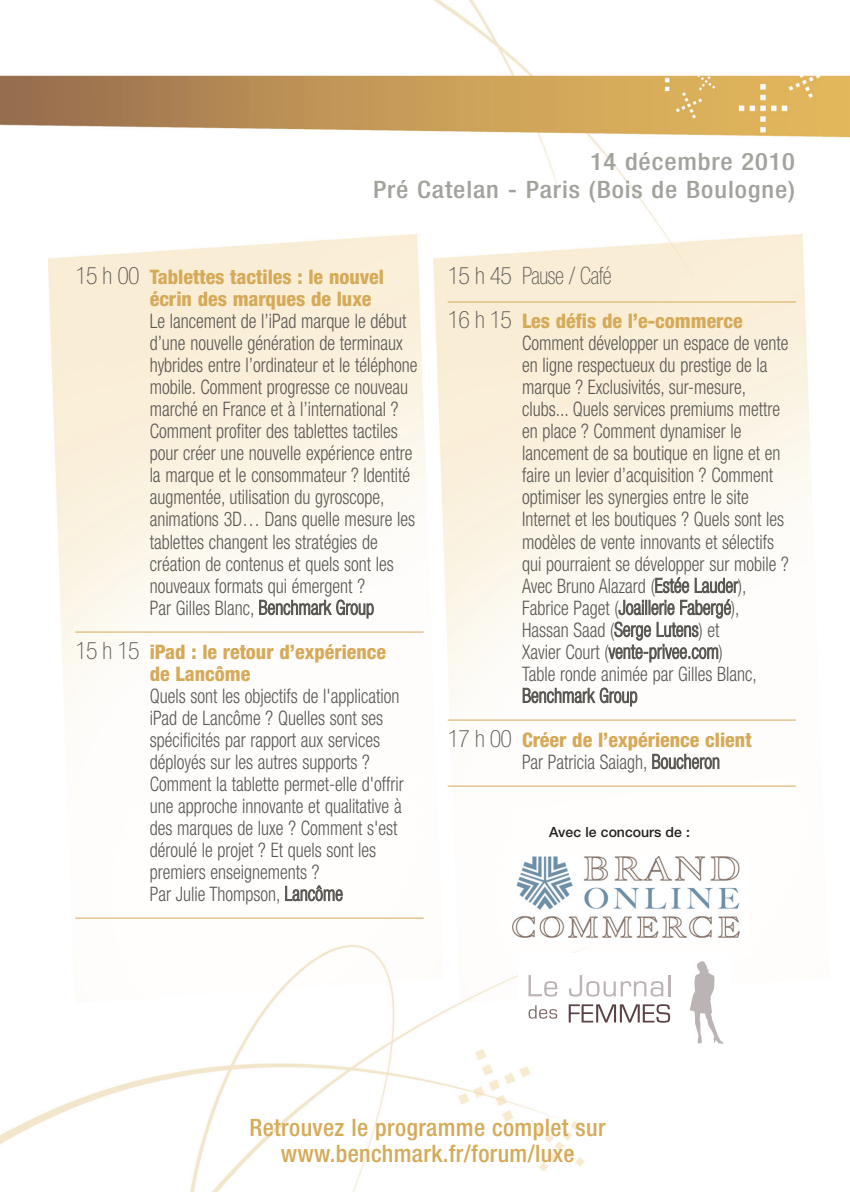
<style>
.page{position:relative;width:850px;height:1192px;background:#fff}
.page>*{position:absolute;margin:0;border:0;box-sizing:border-box;transform-origin:0 0}
.t1{font:500 condensed 24px/26px "Helvetica Neue LT Std";letter-spacing:.015em;color:#d5aa59;text-align:center}
.t2{font:500 condensed 24px/28px "Helvetica Neue LT Std";letter-spacing:.035em;color:#a2a39d;text-align:right;scale:1.1 1}
.t3{font:100 condensed 24px "Helvetica Neue LT Std";letter-spacing:-.015em;color:#5a5753}
.t4{font:300 condensed 20px/22px "Helvetica Neue LT Std";color:#5a5753;scale:.9 1}
.t5{font:800 condensed 20px/22px "Helvetica Neue LT Std";color:#d5aa59}
.t6{font:500 14px "Helvetica Neue LT Std";color:#231f20}
.s1{font-weight:100;font-size:24px;color:#5a5753}
.s2{font-weight:100;font-size:24px}
.s3{font-weight:800;color:#d5aa59}
</style>
<div class="page">
<img style="left:0;top:0;width:849px;height:1192px">
<hr style="left:75px;top:631px;width:348px;height:1px;background:#d5aa59">
<hr style="left:75px;top:917px;width:348px;height:1px;background:#d5aa59">
<hr style="left:447px;top:301px;width:348px;height:1px;background:#d5aa59">
<hr style="left:447px;top:719px;width:348px;height:1px;background:#d5aa59">
<hr style="left:447px;top:785px;width:348px;height:1px;background:#d5aa59">
<div style="left:512px;top:856px;width:235px;height:83px;background:linear-gradient(to bottom,#fff,#fff)"></div>
<img style="left:512px;top:856px;width:227px;height:81px">
<div style="left:517px;top:953px;width:213px;height:99px;background:#fff"></div>
<svg style="left:528px;top:1005px;width:29px;height:13px"></svg>
<svg style="left:568px;top:1004px;width:102px;height:18px"></svg>
<svg style="left:528px;top:975px;width:29px;height:21px"></svg>
<svg style="left:569px;top:975px;width:94px;height:21px"></svg>
<hr style="left:667px;top:975px;width:3px;height:21px;background:#bcb3b5">
<svg style="left:689px;top:961px;width:34px;height:82px"></svg>
<div style="left:572px;top:1048px;width:54px;height:40px;background:#fff"></div>
<p class="t2" style="left:373px;top:150px;width:385px">14 décembre 2010<br>Pré Catelan - Paris (Bois de Boulogne)</p>
<p class="t5" style="left:150px;top:268px;width:236px;text-indent:-74px"><span class="s1">15 h 00</span> Tablettes tactiles : le nouvel écrin des marques de luxe</p>
<p class="t4" style="left:150px;top:312px;width:299px">Le lancement de l’iPad marque le début d’une nouvelle génération de terminaux hybrides entre l’ordinateur et le téléphone mobile. Comment progresse ce nouveau marché en France et à l’international ?<br>Comment profiter des tablettes tactiles pour créer une nouvelle expérience entre la marque et le consommateur ? Identité augmentée, utilisation du gyroscope, animations 3D… Dans quelle mesure les tablettes changent les stratégies de création de contenus et quels sont les nouveaux formats qui émergent ?<br>Par Gilles Blanc, Benchmark Group</p>
<p class="t5" style="left:150px;top:642px;width:238px;text-indent:-74px"><span class="s1">15 h 15</span> iPad : le retour d’expérience de Lancôme</p>
<p class="t4" style="left:150px;top:686px;width:284px">Quels sont les objectifs de l'application iPad de Lancôme ? Quelles sont ses spécificités par rapport aux services déployés sur les autres supports ?<br>Comment la tablette permet-elle d'offrir une approche innovante et qualitative à des marques de luxe ? Comment s'est déroulé le projet ? Et quels sont les premiers enseignements ?<br>Par Julie Thompson, Lancôme</p>
<p class="t3" style="left:447px;top:262px;width:165px">15 h 45 Pause / Café</p>
<p class="t4" style="left:522px;top:312px;width:298px;text-indent:-74px"><span class="s2">16 h 15</span> <span class="s3">Les défis de l’e-commerce </span>Comment développer un espace de vente en ligne respectueux du prestige de la marque ? Exclusivités, sur-mesure, clubs... Quels services premiums mettre en place ? Comment dynamiser le lancement de sa boutique en ligne et en faire un levier d’acquisition ? Comment optimiser les synergies entre le site Internet et les boutiques ? Quels sont les modèles de vente innovants et sélectifs qui pourraient se développer sur mobile ?<br>Avec Bruno Alazard (Estée Lauder), Fabrice Paget (Joaillerie Fabergé), Hassan Saad (Serge Lutens) et<br>Xavier Court (vente-privee.com)<br>Table ronde animée par Gilles Blanc, Benchmark Group</p>
<p class="t4" style="left:522px;top:730px;width:256px;text-indent:-74px"><span class="s2">17 h 00</span> <span class="s3">Créer de l’expérience client<br></span>Par Patricia Saiagh, Boucheron</p>
<p class="t6" style="left:549px;top:824px;width:142px">Avec le concours de :</p>
<p class="t1" style="left:249px;top:1116px;width:357px">Retrouvez le programme complet sur www.benchmark.fr/forum/luxe</p>
</div>
